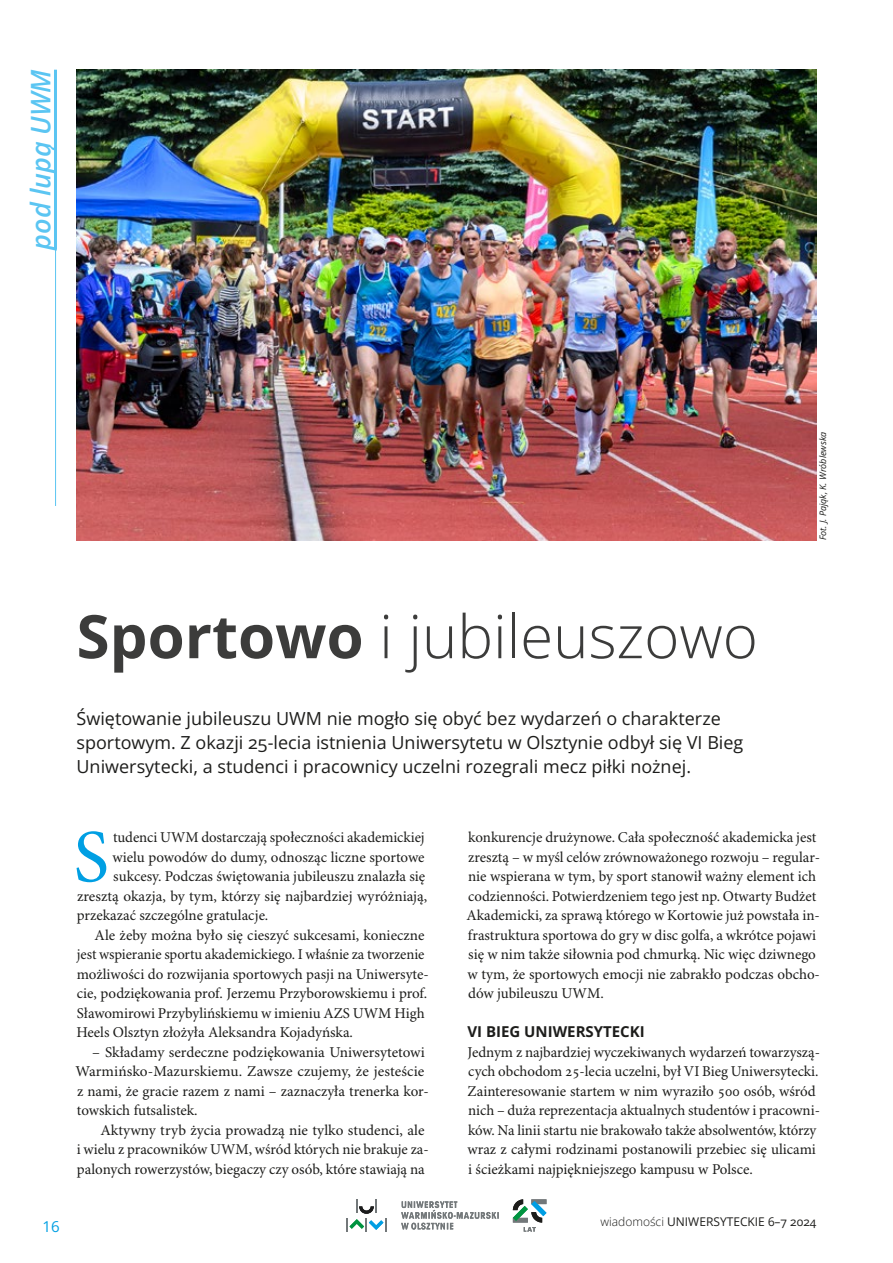
<style>
.page{position:relative;width:893px;height:1263px;background:#fff}
.page>*{position:absolute;margin:0;border:0;box-sizing:border-box;transform-origin:0 0}
.t1{font:75px "Minion Pro";color:#009fe3}
.t2{font:300 60px "Open Sans";color:#3c3c3b}
.t3{font:italic 600 27px "Open Sans";color:#5bc5f2}
.t4{font:18px/24px "Open Sans";color:#1d1d1b}
.t5{font:15px/19.5px "Minion Pro";color:#1d1d1b}
.t6{font:700 15px "Open Sans";color:#1d1d1b}
.t7{font:15px "Open Sans";color:#009fe3}
.t8{font:12px "Open Sans";color:#1d1d1b}
.t9{font:italic 9px "Open Sans";color:#1d1d1b}
.s1{font-weight:700}
.s2{font-weight:300}
</style>
<div class="page">
<hr style="left:55px;top:73px;width:1px;height:433px;background:#5bc5f2">
<hr style="left:54px;top:70px;width:3px;height:179px;background:#5bc5f2">
<img style="left:77px;top:70px;width:739px;height:470px">
<svg style="left:401px;top:1201px;width:98px;height:28px"></svg>
<svg style="left:346px;top:1199px;width:40px;height:32px"></svg>
<svg style="left:513px;top:1199px;width:33px;height:33px"></svg>
<h3 class="t3" style="left:22px;top:249px;width:181px;rotate:-90deg">pod lupą UWM</h3>
<p class="t9" style="left:816px;top:540px;width:110px;rotate:-90deg">Fot. J. Pająk, K. Wróblewska</p>
<h2 class="t2" style="left:77px;top:595px;width:683px"><span class="s1">Sportowo</span> i jubileuszowo</h2>
<p class="t4" style="left:77px;top:706px;width:668px">Świętowanie jubileuszu UWM nie mogło się obyć bez wydarzeń o charakterze sportowym. Z okazji 25-lecia istnienia Uniwersytetu w Olsztynie odbył się VI Bieg<br>Uniwersytecki, a studenci i pracownicy uczelni rozegrali mecz piłki nożnej.</p>
<h1 class="t1" style="left:73px;top:812px;width:37px">S</h1>
<p class="t5" style="left:113px;top:828px;width:313px">tudenci UWM dostarczają społeczności akademickiej</p>
<p class="t5" style="left:113px;top:848px;width:313px">wielu powodów do dumy, odnosząc liczne sportowe</p>
<p class="t5" style="left:113px;top:867px;width:313px">sukcesy. Podczas świętowania jubileuszu znalazła się</p>
<p class="t5" style="left:77px;top:887px;width:352px">zresztą okazja, by tym, którzy się najbardziej wyróżniają,</p>
<p class="t5" style="left:77px;top:906px;width:193px">przekazać szczególne gratulacje.</p>
<p class="t5" style="left:95px;top:926px;width:331px">Ale żeby można było się cieszyć sukcesami, konieczne</p>
<p class="t5" style="left:77px;top:945px;width:349px">jest wspieranie sportu akademickiego. I właśnie za tworzenie</p>
<p class="t5" style="left:77px;top:965px;width:353px">możliwości do rozwijania sportowych pasji na Uniwersyte-</p>
<p class="t5" style="left:77px;top:984px;width:352px">cie, podziękowania prof. Jerzemu Przyborowskiemu i prof.</p>
<p class="t5" style="left:77px;top:1004px;width:349px">Sławomirowi Przybylińskiemu w imieniu AZS UWM High</p>
<p class="t5" style="left:76px;top:1023px;width:278px">Heels Olsztyn złożyła Aleksandra Kojadyńska.</p>
<p class="t5" style="left:76px;top:1043px;width:355px;text-indent:16px">– Składamy serdeczne podziękowania Uniwersytetowi Warmińsko-Mazurskiemu. Zawsze czujemy, że jesteście z nami, że gracie razem z nami – zaznaczyła trenerka kor&shy;towskich futsalistek.</p>
<p class="t5" style="left:77px;top:1121px;width:353px;text-indent:24px">Aktywny tryb życia prowadzą nie tylko studenci, ale i wielu z pracowników UWM, wśród których nie brakuje za&shy;palonych rowerzystów, biegaczy czy osób, które stawiają na</p>
<p class="t7" style="left:43px;top:1216px;width:19px">16</p>
<p class="t5" style="left:466px;top:828px;width:355px">konkurencje drużynowe. Cała społeczność akademicka jest zresztą – w myśl celów zrównoważonego rozwoju – regular&shy;nie wspierana w tym, by sport stanowił ważny element ich codzienności. Potwierdzeniem tego jest np. Otwarty Budżet Akademicki, za sprawą którego w Kortowie już powstała in&shy;frastruktura sportowa do gry w disc golfa, a wkrótce pojawi się w nim także siłownia pod chmurką. Nic więc dziwnego w tym, że sportowych emocji nie zabrakło podczas obcho&shy;dów jubileuszu UWM.</p>
<p class="t6" style="left:467px;top:1021px;width:179px">VI BIEG UNIWERSYTECKI</p>
<p class="t5" style="left:467px;top:1043px;width:354px">Jednym z najbardziej wyczekiwanych wydarzeń towarzyszą&shy;cych obchodom 25-lecia uczelni, był VI Bieg Uniwersytecki.<br>Zainteresowanie startem w nim wyraziło 500 osób, wśród nich – duża reprezentacja aktualnych studentów i pracowni&shy;ków. Na linii startu nie brakowało także absolwentów, którzy wraz z całymi rodzinami postanowili przebiec się ulicami i ścieżkami najpiękniejszego kampusu w Polsce.</p>
<p class="t8" style="left:600px;top:1213px;width:217px"><span class="s2">wiadomości</span> UNIWERSYTECKIE 6–7 2024</p>
</div>
